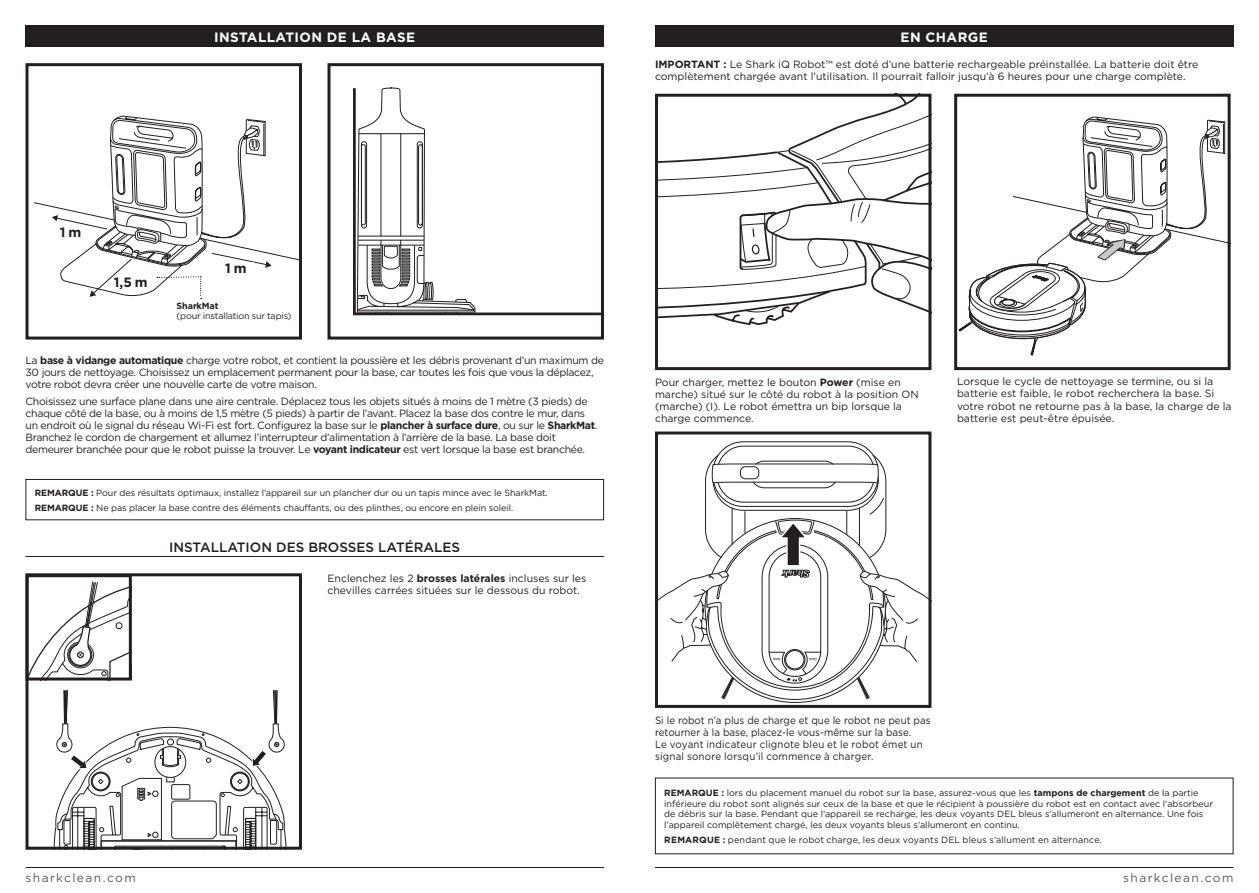
<style>
.page{position:relative;width:1259px;height:893px;background:#fff}
.page>*{position:absolute;margin:0;border:0;box-sizing:border-box;transform-origin:0 0}
.t1{font:700 16.5px "Gotham";color:#231f20}
.t2{font:500 13.5px "Gotham";color:#231f20}
.t3{font:700 13.5px "Gotham";letter-spacing:.03em;color:#fff}
.t4{font:700 13.5px "Gotham";color:#231f20}
.t5{font:12px "Gotham";letter-spacing:.115em;color:#57585a}
.t6{font:10.5px/12px "Gotham";letter-spacing:-.02em;color:#231f20}
.t7{font:10.5px/12px "Gotham";color:#231f20}
.t8{font:10.5px/12px "Gotham";color:#231f20;scale:.93 1}
.t9{font:9px/10.5px "Gotham";color:#231f20}
.t10{font:700 9px "Gotham";letter-spacing:-.01em;color:#231f20}
.t11{font:600 3.45px "Myriad Pro";color:#231f20;scale:.93 1}
.t12{font:600 2.4px "Myriad Pro";color:#231f20;scale:.93 1}
.s1{font-weight:700}
</style>
<div class="page">
<hr style="left:655px;top:867px;width:578px;height:1px;background:#231f20">
<hr style="left:26px;top:867px;width:578px;height:1px;background:#231f20">
<div style="left:26px;top:26px;width:578px;height:21px;background:#231f20"></div>
<hr style="left:26px;top:556px;width:578px;height:1px;background:#231f20">
<div style="left:26px;top:573px;width:276px;height:277px;border:3px solid #231f20"></div>
<svg style="left:30px;top:581px;width:98px;height:95px"></svg>
<div style="left:26px;top:574px;width:106px;height:106px;border:3px solid #231f20"></div>
<svg style="left:54px;top:690px;width:232px;height:160px"></svg>
<div style="left:655px;top:431px;width:276px;height:277px;border:3px solid #231f20"></div>
<svg style="left:655px;top:441px;width:276px;height:262px"></svg>
<div style="left:655px;top:26px;width:578px;height:21px;background:#231f20"></div>
<svg style="left:659px;top:98px;width:268px;height:228px"></svg>
<div style="left:655px;top:94px;width:276px;height:276px;border:3px solid #231f20"></div>
<div style="left:26px;top:479px;width:578px;height:41px;border:1px solid #231f20"></div>
<svg style="left:353px;top:88px;width:247px;height:227px"></svg>
<svg style="left:356px;top:87px;width:120px;height:227px"></svg>
<hr style="left:381px;top:134px;width:1px;height:102px;background:#231f20">
<hr style="left:400px;top:134px;width:1px;height:102px;background:#231f20">
<div style="left:327px;top:63px;width:277px;height:277px;border:3px solid #231f20"></div>
<div style="left:26px;top:63px;width:276px;height:277px;border:3px solid #231f20"></div>
<svg style="left:34px;top:116px;width:268px;height:183px"></svg>
<div style="left:53px;top:226px;width:35px;height:17px;background:#fff"></div>
<div style="left:218px;top:262px;width:36px;height:17px;background:#fff"></div>
<div style="left:114px;top:276px;width:38px;height:14px;background:#fff"></div>
<div style="left:954px;top:94px;width:276px;height:276px;border:3px solid #231f20"></div>
<svg style="left:958px;top:117px;width:272px;height:238px"></svg>
<p class="t3" style="left:214px;top:28px;width:203px">INSTALLATION DE LA BASE</p>
<p class="t3" style="left:900px;top:28px;width:89px">EN CHARGE</p>
<p class="t7" style="left:655px;top:59px;width:545px"><span class="s1">IMPORTANT :</span> Le Shark iQ Robot™ est doté d’une batterie rechargeable préinstallée. La batterie doit être complètement chargée avant l’utilisation. Il pourrait falloir jusqu’à 6 heures pour une charge complète.</p>
<h1 class="t1" style="left:56px;top:222px;width:35px">3 ft.</h1>
<p class="t4" style="left:60px;top:223px;width:23px">1 m</p>
<h1 class="t1" style="left:114px;top:272px;width:35px">5 ft.</h1>
<p class="t4" style="left:114px;top:273px;width:35px">1,5 m</p>
<h1 class="t1" style="left:220px;top:258px;width:35px">3 ft.</h1>
<p class="t4" style="left:225px;top:259px;width:23px">1 m</p>
<p class="t10" style="left:176px;top:299px;width:44px">SharkMat</p>
<p class="t9" style="left:176px;top:311px;width:116px">(pour installation sur tapis)</p>
<p class="t6" style="left:26px;top:354px;width:580px">La <span class="s1">base à vidange automatique</span> charge votre robot, et contient la poussière et les débris provenant d’un maximum de<br>30 jours de nettoyage. Choisissez un emplacement permanent pour la base, car toutes les fois que vous la déplacez, votre robot devra créer une nouvelle carte de votre maison.</p>
<p class="t6" style="left:26px;top:395px;width:573px">Choisissez une surface plane dans une aire centrale. Déplacez tous les objets situés à moins de 1 mètre (3 pieds) de chaque côté de la base, ou à moins de 1,5 mètre (5 pieds) à partir de l’avant. Placez la base dos contre le mur, dans un endroit où le signal du réseau Wi-Fi est fort. Configurez la base sur le <span class="s1">plancher à surface dure</span>, ou sur le <span class="s1">SharkMat</span>.<br>Branchez le cordon de chargement et allumez l’interrupteur d’alimentation à l’arrière de la base. La base doit demeurer branchée pour que le robot puisse la trouver. Le <span class="s1">voyant indicateur</span> est vert lorsque la base est branchée.</p>
<p class="t9" style="left:35px;top:485px;width:514px;line-height:14.7px"><span class="s1">REMARQUE :</span> Pour des résultats optimaux, installez l’appareil sur un plancher dur ou un tapis mince avec le SharkMat.<br><span class="s1">REMARQUE :</span> Ne pas placer la base contre des éléments chauffants, ou des plinthes, ou encore en plein soleil.</p>
<p class="t2" style="left:169px;top:538px;width:292px">INSTALLATION DES BROSSES LATÉRALES</p>
<p class="t7" style="left:327px;top:572px;width:260px">Enclenchez les 2 <span class="s1">brosses latérales</span> incluses sur les chevilles carrées situées sur le dessous du robot.</p>
<p class="t7" style="left:655px;top:376px;width:265px">Pour charger, mettez le bouton <span class="s1">Power</span> (mise en marche) situé sur le côté du robot à la position ON (marche) (I). Le robot émettra un bip lorsque la charge commence.</p>
<p class="t7" style="left:957px;top:376px;width:276px">Lorsque le cycle de nettoyage se termine, ou si la batterie est faible, le robot recherchera la base. Si votre robot ne retourne pas à la base, la charge de la batterie est peut-être épuisée.</p>
<p class="t11" style="left:780px;top:661px;width:9px;rotate:-180deg">Dock</p>
<p class="t11" style="left:817px;top:661px;width:10px;rotate:-180deg">Clean</p>
<p class="t12" style="left:800px;top:681px;width:2px;rotate:-180deg">!</p>
<p class="t8" style="left:655px;top:714px;width:298px">Si le robot n’a plus de charge et que le robot ne peut pas retourner à la base, placez-le vous-même sur la base.<br>Le voyant indicateur clignote bleu et le robot émet un signal sonore lorsqu’il commence à charger.</p>
<p class="t9" style="left:664px;top:788px;width:550px"><span class="s1">REMARQUE :</span> lors du placement manuel du robot sur la base, assurez-vous que les <span class="s1">tampons de chargement</span> de la partie inférieure du robot sont alignés sur ceux de la base et que le récipient à poussière du robot est en contact avec l’absorbeur de débris sur la base. Pendant que l’appareil se recharge, les deux voyants DEL bleus s’allumeront en alternance. Une fois l’appareil complètement chargé, les deux voyants bleus s’allumeront en continu.</p>
<p class="t9" style="left:664px;top:834px;width:439px"><span class="s1">REMARQUE :</span> pendant que le robot charge, les deux voyants DEL bleus s’allument en alternance.</p>
<p class="t5" style="left:26px;top:870px;width:112px">sharkclean.com</p>
<p class="t5" style="left:1123px;top:870px;width:112px">sharkclean.com</p>
</div>
